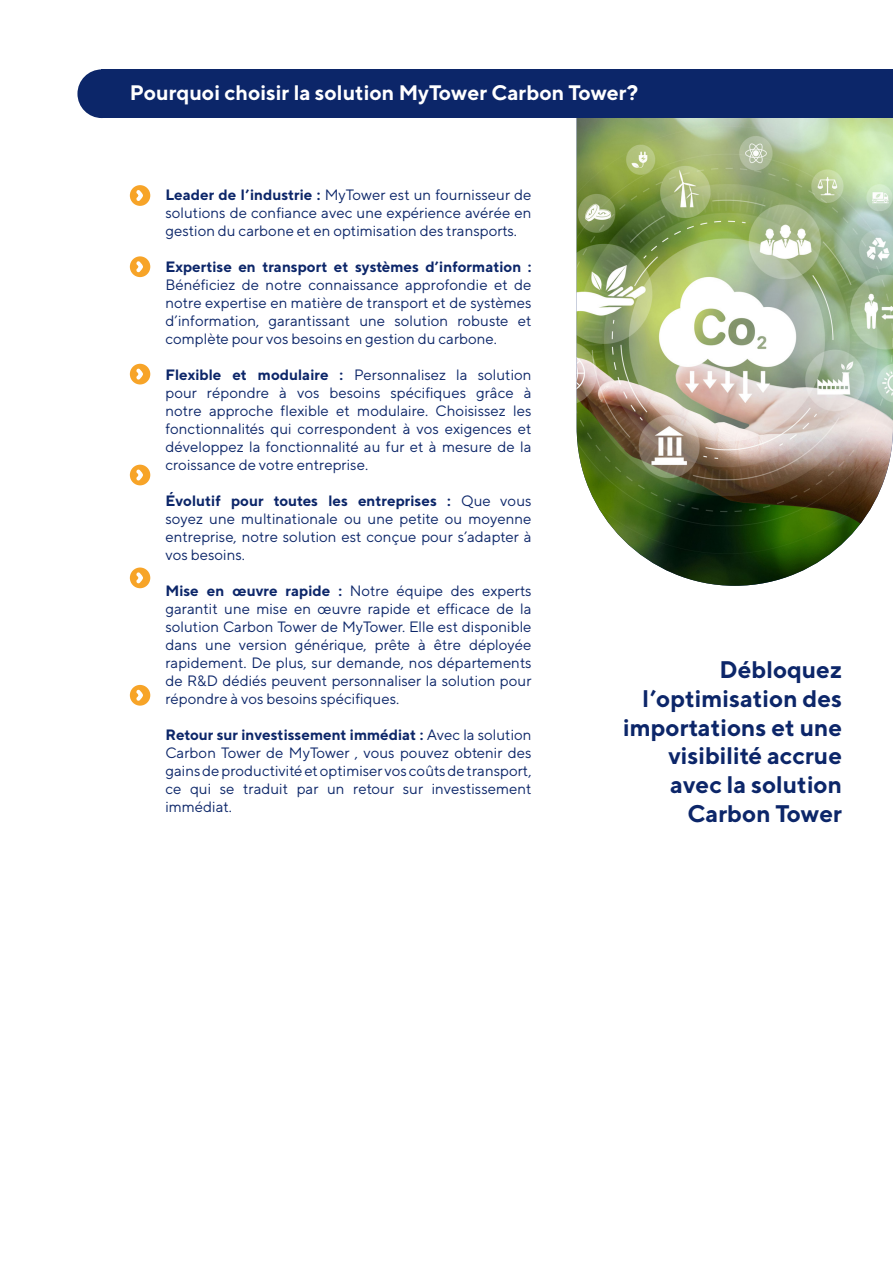
<style>
.page{position:relative;width:893px;height:1263px;background:#fff}
.page>*{position:absolute;margin:0;border:0;box-sizing:border-box;transform-origin:0 0}
.t1{font:700 24px/28.8px "TT Norms";color:#0c2669;text-align:right}
.t2{font:700 21px "TT Norms";color:#fff}
.t3{font:15px/18px "TT Norms";color:#0c2669;text-align:justify}
.s1{font-weight:700}
</style>
<div class="page">
<img style="left:577px;top:118px;width:316px;height:468px">
<div style="left:102px;top:69px;width:791px;height:49px;background:#0c2669"></div>
<div style="left:77px;top:69px;width:49px;height:49px;background:#0c2669;border-radius:50%"></div>
<svg style="left:130px;top:185px;width:20px;height:21px"></svg>
<svg style="left:130px;top:256px;width:20px;height:21px"></svg>
<svg style="left:130px;top:364px;width:20px;height:20px"></svg>
<svg style="left:130px;top:465px;width:20px;height:20px"></svg>
<svg style="left:130px;top:567px;width:20px;height:21px"></svg>
<svg style="left:130px;top:685px;width:20px;height:21px"></svg>
<p class="t2" style="left:130px;top:79px;width:510px">Pourquoi choisir la solution MyTower Carbon Tower?</p>
<p class="t3" style="left:165px;top:185px;width:368px"><span class="s1">Leader de l’industrie :</span> MyTower est un fournisseur de solutions de confiance avec une expérience avérée en gestion du carbone et en optimisation des transports.</p>
<p class="t3" style="left:165px;top:257px;width:368px"><span class="s1">Expertise en transport et systèmes d’information :<br></span>Bénéficiez de notre connaissance approfondie et de notre expertise en matière de transport et de systèmes d’information, garantissant une solution robuste et complète pour vos besoins en gestion du carbone.</p>
<p class="t3" style="left:165px;top:365px;width:368px"><span class="s1">Flexible et modulaire :</span> Personnalisez la solution pour répondre à vos besoins spécifiques grâce à notre approche flexible et modulaire. Choisissez les fonctionnalités qui correspondent à vos exigences et développez la fonctionnalité au fur et à mesure de la croissance de votre entreprise.</p>
<p class="t3" style="left:165px;top:491px;width:368px"><span class="s1">Évolutif pour toutes les entreprises :</span> Que vous soyez une multinationale ou une petite ou moyenne entreprise, notre solution est conçue pour s’adapter à vos besoins.</p>
<p class="t3" style="left:165px;top:581px;width:368px"><span class="s1">Mise en œuvre rapide :</span> Notre équipe des experts garantit une mise en œuvre rapide et efficace de la solution Carbon Tower de MyTower. Elle est disponible dans une version générique, prête à être déployée rapidement. De plus, sur demande, nos départements de R&amp;D dédiés peuvent personnaliser la solution pour répondre à vos besoins spécifiques.</p>
<p class="t3" style="left:165px;top:725px;width:368px"><span class="s1">Retour sur investissement immédiat :</span> Avec la solution Carbon Tower de MyTower , vous pouvez obtenir des gains de productivité et optimiser vos coûts de transport, ce qui se traduit par un retour sur investissement immédiat.</p>
<p class="t1" style="left:720px;top:654px;width:124px">Débloquez</p>
<p class="t1" style="left:623px;top:683px;width:220px">l’optimisation des importations et une visibilité accrue</p>
<p class="t1" style="left:670px;top:770px;width:173px">avec la solution</p>
<p class="t1" style="left:687px;top:798px;width:156px">Carbon Tower</p>
</div>
